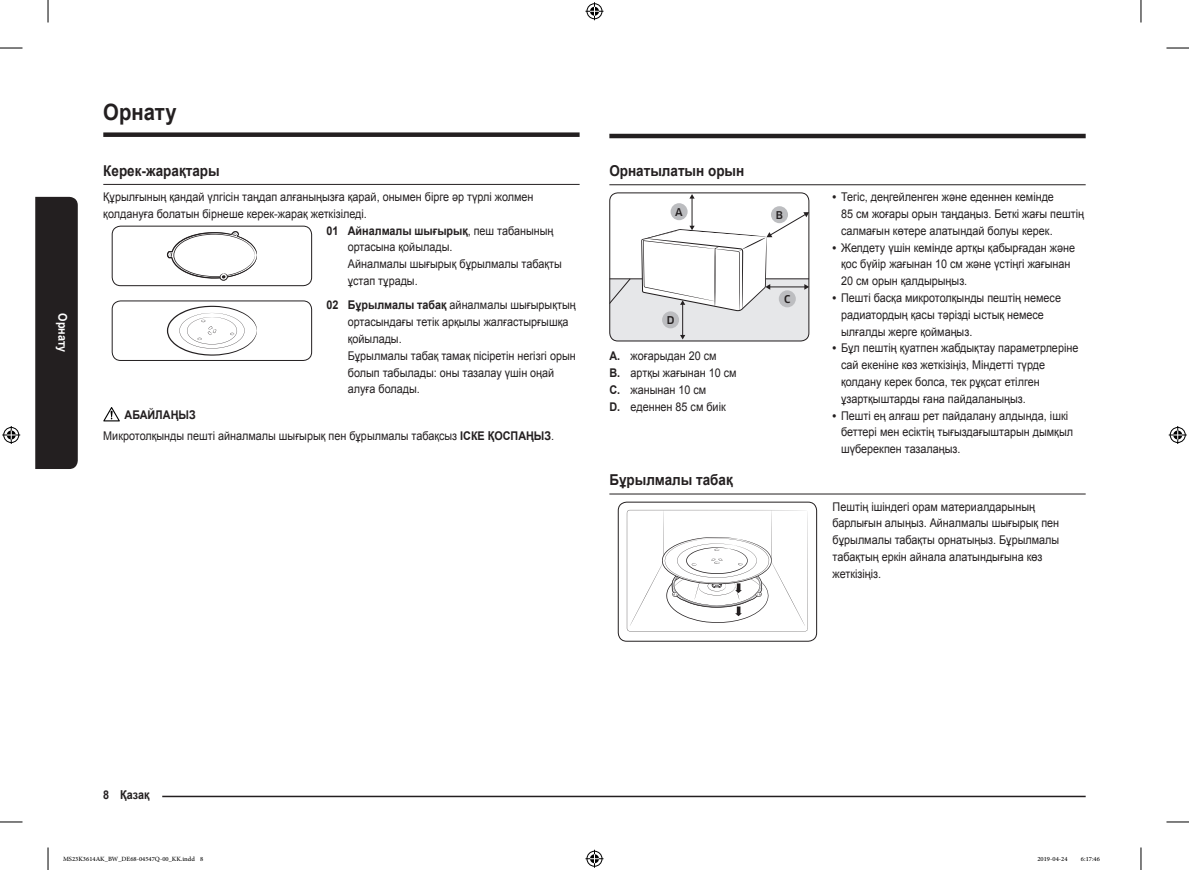
<style>
.page{position:relative;width:1189px;height:870px;background:#fff}
.page>*{position:absolute;margin:0;border:0;box-sizing:border-box;transform-origin:0 0}
.t1{font:700 22.5px "Arial";color:#231f20;scale:.9 1}
.t2{font:700 15px "Arial";color:#231f20;scale:.9 1}
.P_Underlist_02{font:12px/16.8px "Arial";color:#231f20;scale:.9 1}
.DL_DT_Caution{font:700 12px "Arial";color:#231f20;scale:.9 1}
.SIDEBAR{font:700 12px "Arial";color:#fff;scale:.9 1}
.t3{font:500 10.5px "Samsung Clan Pro";color:#231f20}
.t4{font:9px "Adobe Arabic";color:#000}
.s1{font-weight:700}
</style>
<div class="page">
<hr style="left:150px;top:796px;width:935px;height:1px;background:#231f20">
<div style="left:103px;top:786px;width:59px;height:15px;background:#fff"></div>
<div style="left:35px;top:197px;width:43px;height:272px;background:#231f20"></div>
<hr style="left:609px;top:134px;width:476px;height:4px;background:#231f20">
<div style="left:103px;top:132px;width:477px;height:5px;background:#231f20"></div>
<hr style="left:103px;top:184px;width:477px;height:1px;background:#231f20">
<svg style="left:167px;top:231px;width:90px;height:50px"></svg>
<div style="left:112px;top:226px;width:200px;height:60px;border:1px solid #231f20;border-radius:9px"></div>
<svg style="left:167px;top:306px;width:90px;height:50px"></svg>
<div style="left:112px;top:301px;width:200px;height:60px;border:1px solid #231f20;border-radius:9px"></div>
<svg style="left:103px;top:407px;width:17px;height:14px"></svg>
<hr style="left:609px;top:184px;width:476px;height:1px;background:#231f20">
<hr style="left:609px;top:494px;width:476px;height:1px;background:#231f20">
<div style="left:609px;top:279px;width:200px;height:62px;background:#e6e7e9"></div>
<hr style="left:609px;top:278px;width:200px;height:1px;background:#231f20">
<svg style="left:611px;top:278px;width:20px;height:25px"></svg>
<hr style="left:682px;top:304px;width:1px;height:32px;background:#231f20">
<svg style="left:680px;top:335px;width:5px;height:4px"></svg>
<svg style="left:641px;top:194px;width:168px;height:118px"></svg>
<div style="left:670px;top:203px;width:17px;height:17px;background:#bcbdc0;border-radius:50%"></div>
<div style="left:771px;top:206px;width:17px;height:17px;background:#bcbdc0;border-radius:50%"></div>
<div style="left:779px;top:290px;width:17px;height:17px;background:#bcbdc0;border-radius:50%"></div>
<div style="left:662px;top:311px;width:17px;height:17px;background:#bcbdc0;border-radius:50%"></div>
<div style="left:609px;top:192px;width:200px;height:149px;border:1px solid #231f20;border-radius:8px"></div>
<svg style="left:627px;top:510px;width:181px;height:121px"></svg>
<div style="left:618px;top:502px;width:199px;height:140px;border:1px solid #231f20;border-radius:9px"></div>
<svg style="left:0;top:48px;width:22px;height:1px"></svg>
<svg style="left:1166px;top:48px;width:23px;height:1px"></svg>
<svg style="left:0;top:822px;width:22px;height:1px"></svg>
<svg style="left:1166px;top:822px;width:23px;height:1px"></svg>
<svg style="left:48px;top:0;width:1px;height:22px"></svg>
<svg style="left:48px;top:847px;width:1px;height:23px"></svg>
<svg style="left:1141px;top:0;width:1px;height:22px"></svg>
<svg style="left:1141px;top:847px;width:1px;height:23px"></svg>
<svg style="left:585px;top:2px;width:18px;height:18px"></svg>
<svg style="left:585px;top:850px;width:18px;height:18px"></svg>
<svg style="left:2px;top:426px;width:18px;height:18px"></svg>
<svg style="left:1169px;top:426px;width:18px;height:18px"></svg>
<p class="SIDEBAR" style="left:71px;top:313px;width:45px;rotate:90deg">Орнату</p>
<h1 class="t1" style="left:103px;top:97px;width:83px">Орнату</h1>
<h2 class="t2" style="left:103px;top:160px;width:131px">Керек-жарақтары</h2>
<p class="P_Underlist_02" style="left:103px;top:188px;width:479px">Құрылғының қандай үлгісін таңдап алғаныңызға қарай, онымен бірге әр түрлі жолмен қолдануға болатын бірнеше керек-жарақ жеткізіледі.</p>
<p class="P_Underlist_02" style="left:348px;top:222px;width:230px;text-indent:-21px"><span class="s1">01 Айналмалы шығырық</span>, пеш табанының ортасына қойылады.</p>
<p class="P_Underlist_02" style="left:348px;top:256px;width:239px">Айналмалы шығырық бұрылмалы табақты ұстап тұрады.</p>
<p class="P_Underlist_02" style="left:348px;top:297px;width:255px;text-indent:-21px"><span class="s1">02 Бұрылмалы табақ</span> айналмалы шығырықтың ортасындағы тетік арқылы жалғастырғышқа қойылады.</p>
<p class="P_Underlist_02" style="left:348px;top:347px;width:255px">Бұрылмалы табақ тамақ пісіретін негізгі орын болып табылады: оны тазалау үшін оңай алуға болады.</p>
<p class="DL_DT_Caution" style="left:125px;top:407px;width:81px">АБАЙЛАҢЫЗ</p>
<p class="P_Underlist_02" style="left:103px;top:428px;width:503px">Микротолқынды пешті айналмалы шығырық пен бұрылмалы табақсыз <span class="s1">ІСКЕ ҚОСПАҢЫЗ</span>.</p>
<h2 class="t2" style="left:609px;top:161px;width:151px">Орнатылатын орын</h2>
<p class="t3" style="left:675px;top:206px;width:9px">A</p>
<p class="t3" style="left:776px;top:209px;width:9px">B</p>
<p class="t3" style="left:667px;top:314px;width:9px">D</p>
<p class="P_Underlist_02" style="left:609px;top:348px;width:121px"><span class="s1">A.</span> жоғарыдан 20 см</p>
<p class="P_Underlist_02" style="left:609px;top:365px;width:143px"><span class="s1">B.</span> артқы жағынан 10 см</p>
<p class="P_Underlist_02" style="left:609px;top:381px;width:109px"><span class="s1">C.</span> жанынан 10 см</p>
<p class="P_Underlist_02" style="left:609px;top:398px;width:131px"><span class="s1">D.</span> еденнен 85 см биік</p>
<h2 class="t2" style="left:609px;top:470px;width:139px">Бұрылмалы табақ</h2>
<p class="t3" style="left:784px;top:293px;width:8px">C</p>
<p class="P_Underlist_02" style="left:841px;top:189px;width:271px;text-indent:-9px"><span class="s1">•</span> Тегіс, деңгейленген және еденнен кемінде<br>85 см жоғары орын таңдаңыз. Беткі жағы пештің салмағын көтере алатындай болуы керек.</p>
<p class="P_Underlist_02" style="left:841px;top:239px;width:261px;text-indent:-9px"><span class="s1">•</span> Желдету үшін кемінде артқы қабырғадан және қос бүйір жағынан 10 см және үстіңгі жағынан<br>20 см орын қалдырыңыз.</p>
<p class="P_Underlist_02" style="left:841px;top:290px;width:246px;text-indent:-9px"><span class="s1">•</span> Пешті басқа микротолқынды пештің немесе радиатордың қасы тәрізді ыстық немесе ылғалды жерге қоймаңыз.</p>
<p class="P_Underlist_02" style="left:841px;top:340px;width:265px;text-indent:-9px"><span class="s1">•</span> Бұл пештің қуатпен жабдықтау параметрлеріне сай екеніне көз жеткізіңіз, Міндетті түрде қолдану керек болса, тек рұқсат етілген ұзартқыштарды ғана пайдаланыңыз.</p>
<p class="P_Underlist_02" style="left:841px;top:407px;width:259px;text-indent:-9px"><span class="s1">•</span> Пешті ең алғаш рет пайдалану алдында, ішкі беттері мен есіктің тығыздағыштарын дымқыл шүберекпен тазалаңыз.</p>
<p class="P_Underlist_02" style="left:832px;top:498px;width:253px">Пештің ішіндегі орам материалдарының барлығын алыңыз. Айналмалы шығырық пен бұрылмалы табақты орнатыңыз. Бұрылмалы табақтың еркін айнала алатындығына көз жеткізіңіз.</p>
<p class="DL_DT_Caution" style="left:103px;top:787px;width:53px">8 Қазақ</p>
<p class="t4" style="left:63px;top:853px;width:142px">MS23K3614AK_BW_DE68-04547Q-00_KK.indd 8</p>
<p class="t4" style="left:1037px;top:853px;width:32px">2019-04-24</p>
<p class="t4" style="left:1081px;top:853px;width:20px">6:17:46</p>
</div>
